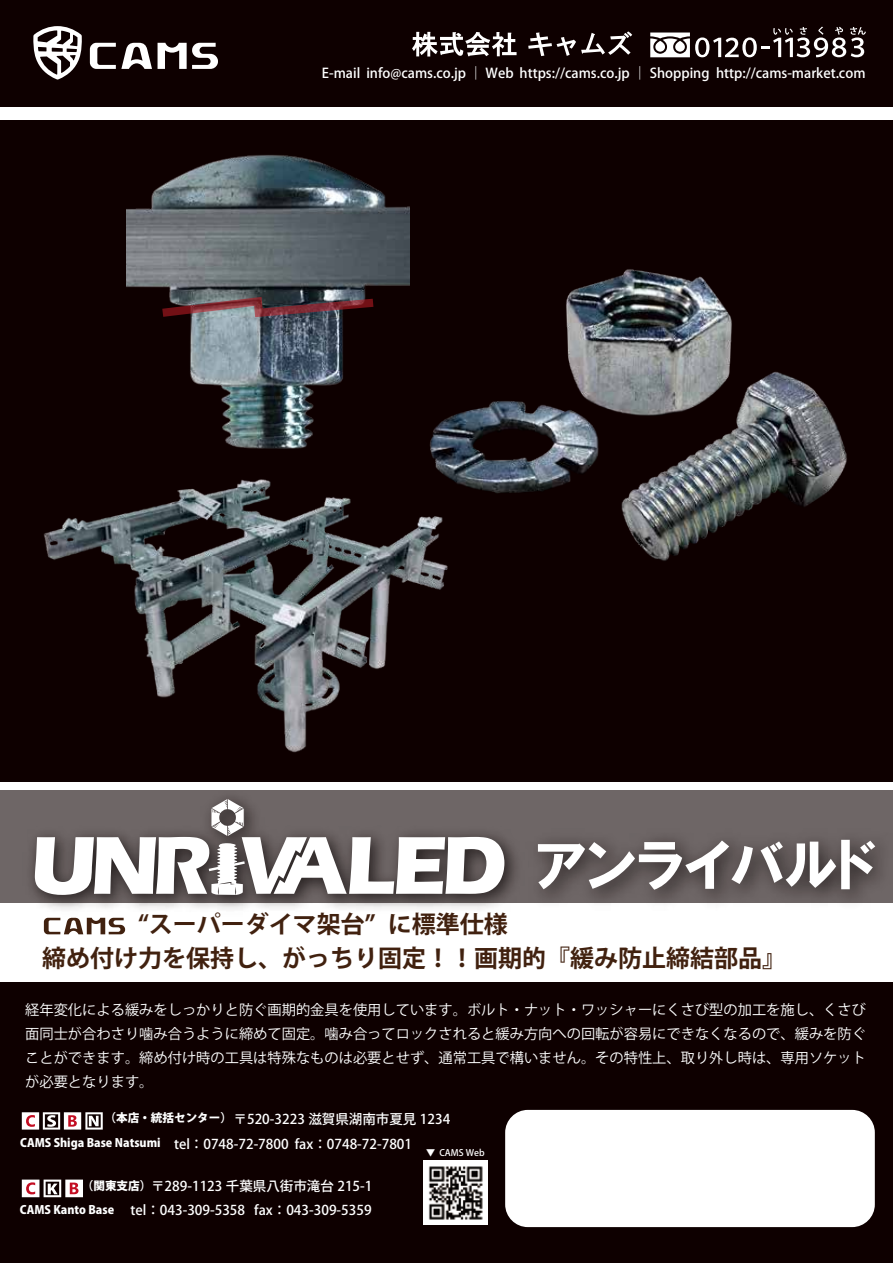
<style>
.page{position:relative;width:893px;height:1263px;background:#fff}
.page>*{position:absolute;margin:0;border:0;box-sizing:border-box;transform-origin:0 0}
.t1{font:58.35px "HGP Soei Kakugothic UB";color:#fff}
.t2{font:700 24px "Koz Go Pro";color:#41210f}
.t3{font:14.25px/24px "Koz Go Pro";color:#fff;text-align:justify}
.t4{font:500 13.5px/24px "Koz Go Pro";color:#fff;text-align:right}
.t5{font:800 11.55px "Koz Go Pro";color:#fff}
.t6{font:500 9px "Koz Go Pro";color:#fff}
.s1{font-weight:800;font-size:11.55px}
</style>
<div class="page">
<div style="left:0;top:983px;width:893px;height:280px;background:#0e0000"></div>
<div style="left:0;top:0;width:893px;height:106px;background:#0e0000"></div>
<svg style="left:650px;top:27px;width:216px;height:30px"></svg>
<svg style="left:412px;top:32px;width:105px;height:25px"></svg>
<svg style="left:528px;top:31px;width:104px;height:25px"></svg>
<svg style="left:22px;top:1179px;width:61px;height:18px"></svg>
<svg style="left:22px;top:1112px;width:81px;height:17px"></svg>
<img style="left:423px;top:1160px;width:65px;height:64px">
<div style="left:505px;top:1110px;width:370px;height:117px;background:#fff;border-radius:23px"></div>
<svg style="left:0;top:790px;width:893px;height:113px;background:#665e5e"></svg>
<svg style="left:90px;top:43px;width:62px;height:26px"></svg>
<svg style="left:158px;top:43px;width:60px;height:26px"></svg>
<svg style="left:33px;top:26px;width:49px;height:54px"></svg>
<svg style="left:44px;top:918px;width:81px;height:16px"></svg>
<div style="left:0;top:120px;width:893px;height:662px;background:#0e0000"></div>
<img style="left:433px;top:269px;width:414px;height:292px">
<img style="left:126px;top:155px;width:283px;height:280px">
<svg style="left:162px;top:297px;width:211px;height:20px;background:#644349"></svg>
<img style="left:44px;top:435px;width:548px;height:318px">
<img style="left:32px;top:798px;width:488px;height:120px">
<svg style="left:35px;top:799px;width:469px;height:96px"></svg>
<p class="t4" style="left:322px;top:61px;width:545px">E-mail info@cams.co.jp ｜ Web https://cams.co.jp ｜ Shopping http://cams-market.com</p>
<h2 class="t2" style="left:138px;top:909px;width:371px">“スーパーダイマ架台” に標準仕様</h2>
<h1 class="t1" style="left:536px;top:835px;width:342px">アンライバルド</h1>
<h2 class="t2" style="left:42px;top:943px;width:746px">締め付け力を保持し、がっちり固定！！画期的『緩み防止締結部品』</h2>
<p class="t3" style="left:25px;top:998px;width:842px">経年変化による緩みをしっかりと防ぐ画期的金具を使用しています。ボルト・ナット・ワッシャーにくさび型の加工を施し、くさび面同士が合わさり噛み合うように締めて固定。噛み合ってロックされると緩み方向への回転が容易にできなくなるので、緩みを防ぐことができます。締め付け時の工具は特殊なものは必要とせず、通常工具で構いません。その特性上、取り外し時は、専用ソケットが必要となります。</p>
<p class="t5" style="left:104px;top:1111px;width:129px">（本店・統括センター）</p>
<p class="t4" style="left:20px;top:1107px;width:432px;line-height:24.8px;text-align:left;text-indent:213px">〒520-3223 滋賀県湖南市夏見 1234<br><span class="s1">CAMS Shiga Base Natsumi</span> tel：0748-72-7800 fax：0748-72-7801</p>
<p class="t6" style="left:426px;top:1146px;width:60px">▼ CAMS Web</p>
<p class="t5" style="left:82px;top:1178px;width:71px">（関東支店）</p>
<p class="t4" style="left:20px;top:1175px;width:354px">〒289-1123 千葉県八街市滝台 215-1<br><span class="s1">CAMS Kanto Base</span> tel：043-309-5358 fax：043-309-5359</p>
</div>
